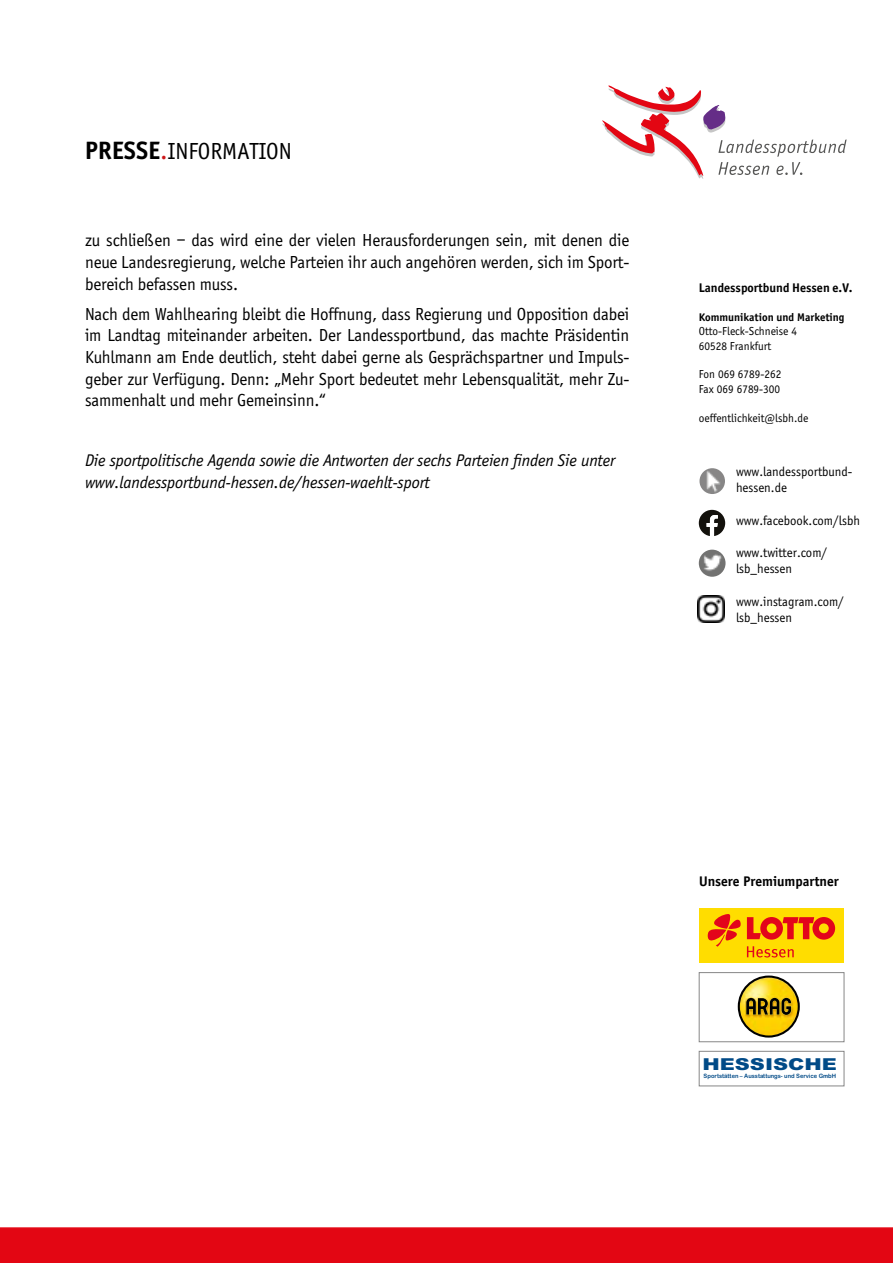
<style>
.page{position:relative;width:893px;height:1263px;background:#fff}
.page>*{position:absolute;margin:0;border:0;box-sizing:border-box;transform-origin:0 0}
.t1{font:24px "Sportiv";color:#000}
.t2{font:18px/21.6px "Sportiv";letter-spacing:-.01em;color:#000;text-align:justify}
.t3{font:italic 18px/21.6px "Sportiv";letter-spacing:-.01em;color:#000}
.t4{font:900 16.5px "Arial";color:#004a87;scale:1.27 1}
.t5{font:700 15px "Sportiv";color:#000}
.t6{font:13.5px/16.2px "Sportiv";color:#000}
.t7{font:700 13.5px "Sportiv";color:#000}
.t8{font:12px/14.4px "Sportiv";color:#000}
.t9{font:700 12px "Sportiv";color:#000}
.t10{font:6px "Arial Rounded MT Bold";color:#004a87;scale:.96 1}
.s1{font-weight:700;font-size:27px}
.s2{font-size:27px;color:#cd1719}
</style>
<div class="page">
<div style="left:0;top:1227px;width:893px;height:36px;background:#e30613"></div>
<svg style="left:602px;top:85px;width:245px;height:94px"></svg>
<div style="left:699px;top:908px;width:145px;height:54px;background:#fd0"></div>
<svg style="left:747px;top:917px;width:88px;height:23px"></svg>
<svg style="left:708px;top:914px;width:33px;height:33px"></svg>
<svg style="left:747px;top:946px;width:47px;height:11px"></svg>
<svg style="left:738px;top:975px;width:62px;height:62px"></svg>
<img style="left:740px;top:978px;width:58px;height:57px;border-radius:29px">
<svg style="left:746px;top:997px;width:45px;height:18px"></svg>
<div style="left:699px;top:972px;width:145px;height:70px;border:1px solid #878787"></div>
<div style="left:699px;top:1051px;width:145px;height:35px;border:1px solid #878787"></div>
<svg style="left:699px;top:510px;width:26px;height:26px"></svg>
<img style="left:699px;top:550px;width:26px;height:27px;border-radius:13px">
<img style="left:699px;top:468px;width:26px;height:26px;border-radius:13px">
<img style="left:698px;top:595px;width:27px;height:27px">
<h1 class="t1" style="left:85px;top:138px;width:209px"><span class="s1">PRESSE</span><span class="s2">.</span>INFORMATION</h1>
<p class="t2" style="left:85px;top:230px;width:546px">zu schließen – das wird eine der vielen Herausforderungen sein, mit denen die neue Landesregierung, welche Parteien ihr auch angehören werden, sich im Sport&shy;bereich befassen muss.</p>
<p class="t2" style="left:85px;top:303px;width:546px">Nach dem Wahlhearing bleibt die Hoffnung, dass Regierung und Opposition dabei im Landtag miteinander arbeiten. Der Landessportbund, das machte Präsidentin Kuhlmann am Ende deutlich, steht dabei gerne als Gesprächspartner und Impuls&shy;geber zur Verfügung. Denn: „Mehr Sport bedeutet mehr Lebensqualität, mehr Zu&shy;sammenhalt und mehr Gemeinsinn.“</p>
<p class="t3" style="left:85px;top:450px;width:532px">Die sportpolitische Agenda sowie die Antworten der sechs Parteien finden Sie unter www.landessportbund-hessen.de/hessen-waehlt-sport</p>
<p class="t7" style="left:699px;top:280px;width:155px">Landessportbund Hessen e.V.</p>
<p class="t9" style="left:699px;top:310px;width:147px">Kommunikation und Marketing</p>
<p class="t8" style="left:699px;top:324px;width:100px">Otto-Fleck-Schneise 4<br>60528 Frankfurt</p>
<p class="t8" style="left:699px;top:367px;width:84px">Fon 069 6789-262<br>Fax 069 6789-300</p>
<p class="t8" style="left:699px;top:410px;width:111px">oeffentlichkeit@lsbh.de</p>
<p class="t6" style="left:736px;top:464px;width:118px">www.landessportbund&shy;hessen.de</p>
<p class="t6" style="left:736px;top:512px;width:125px">www.facebook.com/lsbh</p>
<p class="t6" style="left:736px;top:545px;width:93px">www.twitter.com/ lsb_hessen</p>
<p class="t6" style="left:736px;top:593px;width:109px">www.instagram.com/ lsb_hessen</p>
<p class="t5" style="left:699px;top:872px;width:141px">Unsere Premiumpartner</p>
<p class="t4" style="left:702px;top:1052px;width:108px">HESSISCHE</p>
<p class="t10" style="left:704px;top:1072px;width:140px">Sportstätten – Ausstattungs- und Service GmbH</p>
</div>
